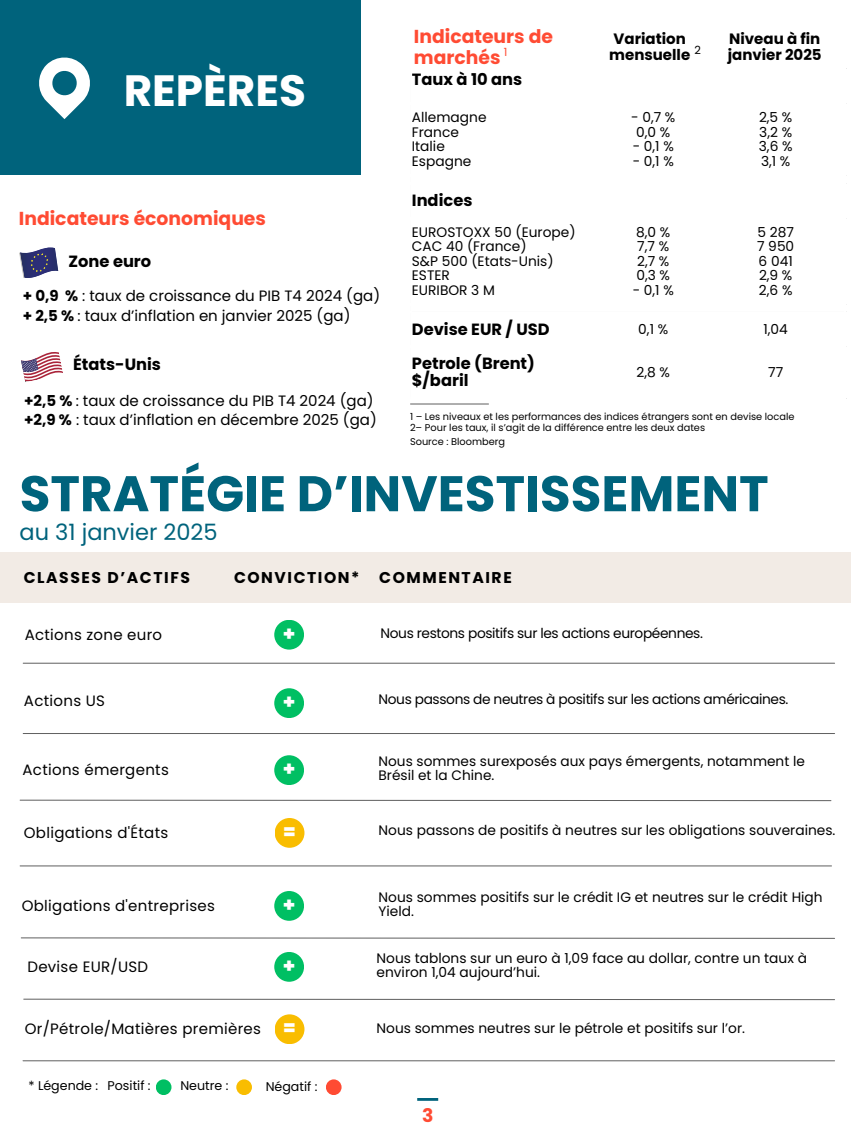
<style>
.page{position:relative;width:851px;height:1134px;background:#fff}
.page>*{position:absolute;margin:0;border:0;box-sizing:border-box;transform-origin:0 0}
.t1{font:700 50px "Poppins";color:#00637c}
.t2{font:700 43.75px "Poppins";color:#fff}
.t3{font:22.5px "Poppins";color:#00637c}
.t4{font:900 20.38px "Montserrat";color:#fff}
.t5{font:700 18.75px/20.6px "Poppins";color:#ff4b33}
.t6{font:700 16.25px "Poppins";color:#000}
.t7{font:700 15.62px "Poppins";letter-spacing:.1em;color:#000}
.t8{font:15px/19.8px "Poppins";color:#000}
.t9{font:15px "Poppins";letter-spacing:.02em;color:#000}
.t10{font:700 15px/16px "Poppins";color:#000}
.t11{font:13.75px/14px "Poppins";color:#000}
.t12{font:13.75px "Poppins";letter-spacing:-.025em;color:#000}
.t13{font:13.62px/14px "Poppins";color:#000}
.t14{font:12.62px "Poppins";color:#000}
.t15{font:11.25px "Poppins";color:#ff4b33}
.t16{font:11.25px "Poppins";color:#000}
.t17{font:9.75px "Poppins";color:#000}
.s1{font-weight:700}
</style>
<div class="page">
<div style="left:326px;top:1079px;width:15px;height:16px;background:#ff4b33;border-radius:50%"></div>
<div style="left:0;top:0;width:360px;height:174px;background:#00637c"></div>
<hr style="left:23px;top:733px;width:811px;height:1px;background:#5f5f5f">
<hr style="left:23px;top:662px;width:811px;height:1px;background:#5f5f5f">
<svg style="left:19px;top:799px;width:812px;height:2px"></svg>
<hr style="left:20px;top:865px;width:811px;height:1px;background:#5f5f5f">
<svg style="left:23px;top:998px;width:812px;height:2px"></svg>
<div style="left:236px;top:1079px;width:16px;height:16px;background:#f9bd00;border-radius:50%"></div>
<div style="left:156px;top:1079px;width:15px;height:16px;background:#00bf63;border-radius:50%"></div>
<hr style="left:23px;top:1060px;width:811px;height:1px;background:#5f5f5f">
<svg style="left:20px;top:937px;width:815px;height:2px"></svg>
<hr style="left:410px;top:403px;width:78px;height:1px;background:#5f5f5f">
<div style="left:274px;top:688px;width:30px;height:30px;background:#00bf63;border-radius:50%"></div>
<div style="left:274px;top:755px;width:30px;height:30px;background:#00bf63;border-radius:50%"></div>
<div style="left:274px;top:818px;width:30px;height:29px;background:#f9bd00;border-radius:50%"></div>
<div style="left:274px;top:891px;width:30px;height:29px;background:#00bf63;border-radius:50%"></div>
<div style="left:274px;top:951px;width:30px;height:30px;background:#00bf63;border-radius:50%"></div>
<div style="left:274px;top:1014px;width:30px;height:30px;background:#f9bd00;border-radius:50%"></div>
<hr style="left:417px;top:1097px;width:21px;height:3px;background:#00637c">
<div style="left:0;top:553px;width:850px;height:50px;background:#f2ebe5"></div>
<svg style="left:39px;top:57px;width:51px;height:62px"></svg>
<svg style="left:19px;top:247px;width:39px;height:30px"></svg>
<svg style="left:21px;top:352px;width:42px;height:30px"></svg>
<div style="left:274px;top:620px;width:30px;height:29px;background:#00bf63;border-radius:50%"></div>
<p class="t2" style="left:124px;top:60px;width:184px">REPÈRES</p>
<p class="t5" style="left:19px;top:208px;width:248px">Indicateurs économiques</p>
<p class="t6" style="left:69px;top:250px;width:84px">Zone euro</p>
<h6 class="t8" style="left:23px;top:286px;width:359px"><span class="s1">+ 0,9 %</span> : taux de croissance du PIB T4 2024 (ga) <span class="s1">+ 2,5 %</span> : taux d’inflation en janvier 2025 (ga)</h6>
<p class="t6" style="left:73px;top:353px;width:89px">États-Unis</p>
<p class="t8" style="left:24px;top:390px;width:354px"><span class="s1">+2,5 %</span> : taux de croissance du PIB T4 2024 (ga) <span class="s1">+2,9 %</span> : taux d’inflation en décembre 2025 (ga)</p>
<p class="t5" style="left:414px;top:26px;width:140px">Indicateurs de marchés</p>
<h6 class="t15" style="left:504px;top:44px;width:5px">1</h6>
<h2 class="t6" style="left:412px;top:68px;width:112px">Taux à 10 ans</h2>
<h3 class="t11" style="left:412px;top:111px;width:76px">Allemagne</h3>
<p class="t11" style="left:412px;top:125px;width:49px">France</p>
<h5 class="t11" style="left:412px;top:139px;width:34px">Italie</h5>
<h6 class="t11" style="left:412px;top:154px;width:61px">Espagne</h6>
<p class="t6" style="left:412px;top:189px;width:62px">Indices</p>
<p class="t11" style="left:412px;top:225px;width:165px">EUROSTOXX 50 (Europe)</p>
<p class="t11" style="left:412px;top:239px;width:116px">CAC 40 (France)</p>
<p class="t11" style="left:412px;top:254px;width:143px">S&amp;P 500 (Etats-Unis)</p>
<p class="t11" style="left:412px;top:268px;width:39px">ESTER</p>
<p class="t11" style="left:412px;top:283px;width:84px">EURIBOR 3 M</p>
<p class="t10" style="left:609px;top:31px;width:82px">Variation mensuelle</p>
<p class="t10" style="left:727px;top:31px;width:95px">Niveau à fin janvier 2025</p>
<p class="t16" style="left:694px;top:42px;width:8px">2</p>
<p class="t11" style="left:631px;top:111px;width:46px">- 0,7 %</p>
<h5 class="t11" style="left:636px;top:125px;width:36px">0,0 %</h5>
<h6 class="t11" style="left:632px;top:139px;width:43px">- 0,1 %</h6>
<h3 class="t11" style="left:632px;top:154px;width:43px">- 0,1 %</h3>
<p class="t11" style="left:636px;top:225px;width:36px">8,0 %</p>
<p class="t11" style="left:637px;top:239px;width:33px">7,7 %</p>
<p class="t11" style="left:637px;top:254px;width:34px">2,7 %</p>
<p class="t11" style="left:636px;top:268px;width:35px">0,3 %</p>
<p class="t11" style="left:632px;top:283px;width:43px">- 0,1 %</p>
<p class="t11" style="left:758px;top:111px;width:35px">2,5 %</p>
<h5 class="t11" style="left:759px;top:125px;width:34px">3,2 %</h5>
<h5 class="t11" style="left:758px;top:139px;width:35px">3,6 %</h5>
<p class="t11" style="left:760px;top:154px;width:31px">3,1 %</p>
<p class="t11" style="left:757px;top:225px;width:38px">5 287</p>
<p class="t11" style="left:757px;top:239px;width:39px">7 950</p>
<p class="t11" style="left:758px;top:254px;width:36px">6 041</p>
<p class="t11" style="left:758px;top:268px;width:35px">2,9 %</p>
<p class="t11" style="left:758px;top:283px;width:35px">2,6 %</p>
<p class="t6" style="left:412px;top:318px;width:139px">Devise EUR / USD</p>
<p class="t11" style="left:638px;top:322px;width:31px">0,1 %</p>
<p class="t11" style="left:763px;top:322px;width:26px">1,04</p>
<p class="t6" style="left:412px;top:352px;width:125px">Petrole (Brent)</p>
<p class="t6" style="left:412px;top:369px;width:58px">$/baril</p>
<p class="t11" style="left:636px;top:365px;width:35px">2,8 %</p>
<p class="t11" style="left:768px;top:365px;width:17px">77</p>
<p class="t17" style="left:410px;top:410px;width:386px">1 – Les niveaux et les performances des indices étrangers sont en devise locale</p>
<h6 class="t17" style="left:410px;top:421px;width:296px">2– Pour les taux, il s’agit de la différence entre les deux dates</h6>
<p class="t17" style="left:410px;top:434px;width:97px">Source : Bloomberg</p>
<p class="t1" style="left:20px;top:459px;width:750px">STRATÉGIE D’INVESTISSEMENT</p>
<p class="t3" style="left:20px;top:516px;width:199px">au 31 janvier 2025</p>
<p class="t7" style="left:24px;top:566px;width:168px">CLASSES D’ACTIFS</p>
<p class="t7" style="left:234px;top:566px;width:127px">CONVICTION*</p>
<p class="t7" style="left:379px;top:566px;width:134px">COMMENTAIRE</p>
<p class="t9" style="left:25px;top:624px;width:139px">Actions zone euro</p>
<p class="t4" style="left:283px;top:621px;width:14px">+</p>
<h1 class="t9" style="left:24px;top:690px;width:83px">Actions US</h1>
<p class="t4" style="left:283px;top:689px;width:14px">+</p>
<p class="t9" style="left:23px;top:759px;width:148px">Actions émergents</p>
<p class="t4" style="left:283px;top:756px;width:14px">+</p>
<h4 class="t9" style="left:24px;top:821px;width:146px">Obligations d'États</h4>
<p class="t4" style="left:283px;top:819px;width:14px">=</p>
<h4 class="t9" style="left:22px;top:894px;width:195px">Obligations d'entreprises</h4>
<p class="t4" style="left:283px;top:892px;width:14px">+</p>
<p class="t9" style="left:27px;top:955px;width:122px">Devise EUR/USD</p>
<p class="t4" style="left:283px;top:953px;width:14px">+</p>
<p class="t9" style="left:25px;top:1018px;width:238px">Or/Pétrole/Matières premières</p>
<p class="t4" style="left:283px;top:1015px;width:14px">=</p>
<p class="t14" style="left:28px;top:1076px;width:71px">* Légende :</p>
<p class="t14" style="left:180px;top:1076px;width:49px">Neutre :</p>
<p class="t14" style="left:265px;top:1077px;width:53px">Négatif :</p>
<p class="t14" style="left:107px;top:1076px;width:45px">Positif :</p>
<p class="t12" style="left:380px;top:623px;width:324px">Nous restons positifs sur les actions européennes.</p>
<p class="t12" style="left:378px;top:690px;width:411px">Nous passons de neutres à positifs sur les actions américaines.</p>
<h4 class="t13" style="left:378px;top:754px;width:428px">Nous sommes surexposés aux pays émergents, notamment le<br>Brésil et la Chine.</h4>
<h6 class="t11" style="left:378px;top:823px;width:458px">Nous passons de positifs à neutres sur les obligations souveraines.</h6>
<p class="t11" style="left:378px;top:890px;width:445px">Nous sommes positifs sur le crédit IG et neutres sur le crédit High<br>Yield.</p>
<h6 class="t11" style="left:376px;top:951px;width:432px">Nous tablons sur un euro à 1,09 face au dollar, contre un taux à environ 1,04 aujourd’hui.</h6>
<p class="t11" style="left:376px;top:1020px;width:370px">Nous sommes neutres sur le pétrole et positifs sur l’or.</p>
<h6 class="t5" style="left:422px;top:1105px;width:13px">3</h6>
</div>
